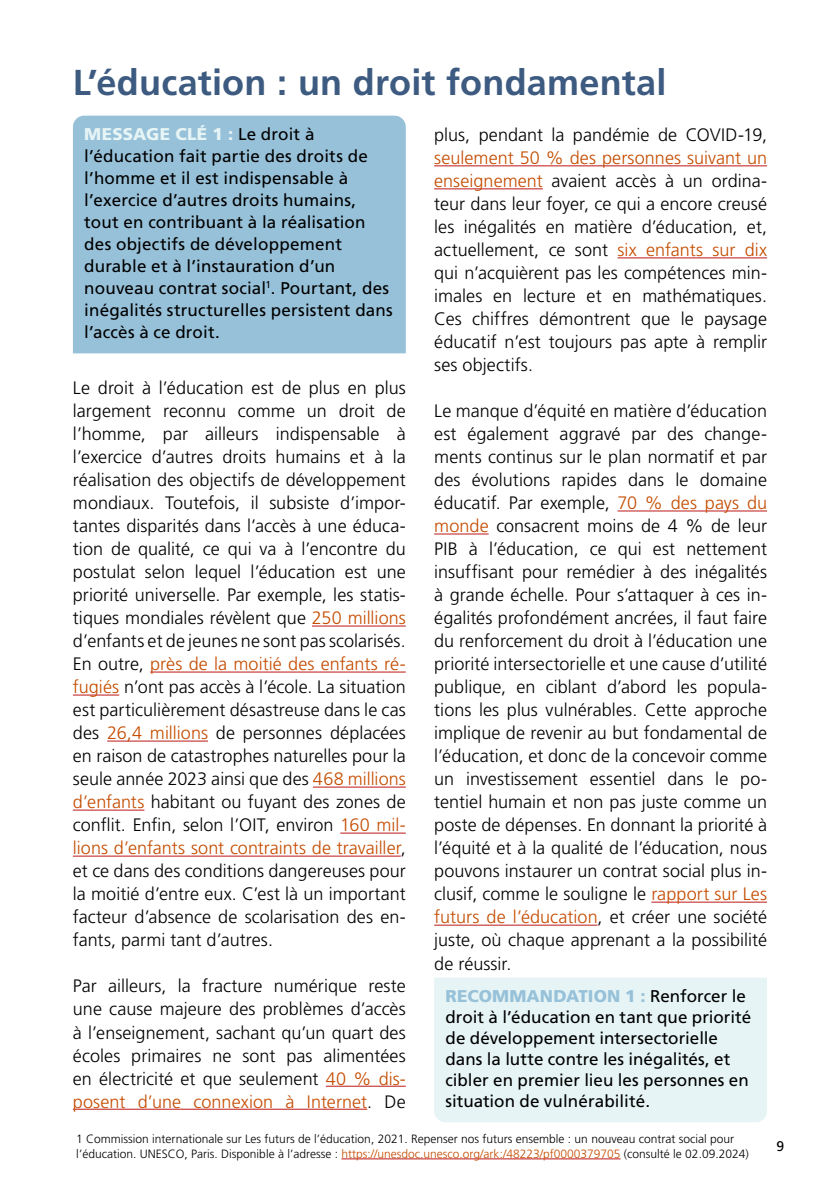
<style>
.page{position:relative;width:840px;height:1191px;background:#fff}
.page>*{position:absolute;margin:0;border:0;box-sizing:border-box;transform-origin:0 0}
.t1{font:700 36px "Frutiger LT Pro";letter-spacing:.005em;color:#3d5a80}
.t2{font:300 18px/23px "Frutiger LT Pro";letter-spacing:.005em;color:#000;text-align:justify}
.t3{font:17px/22px "Frutiger LT Pro";letter-spacing:.005em;color:#000}
.t4{font:14px "Frutiger LT Pro";color:#000}
.t5{font:300 12px/14.4px "Frutiger LT Pro";color:#000}
.s1{font-weight:900;color:#e6f4f5}
.s2{color:#c44c00}
.s3{font-weight:900;color:#97c1d9}
</style>
<div class="page">
<div style="left:73px;top:116px;width:332px;height:237px;background:#97c1d9"></div>
<hr style="left:312px;top:625px;width:93px;height:1px;background:#be1717">
<hr style="left:150px;top:671px;width:255px;height:1px;background:#be1717">
<hr style="left:73px;top:694px;width:46px;height:1px;background:#be1717">
<hr style="left:107px;top:740px;width:101px;height:1px;background:#be1717">
<hr style="left:313px;top:786px;width:92px;height:1px;background:#be1717">
<hr style="left:73px;top:809px;width:71px;height:1px;background:#be1717">
<hr style="left:340px;top:832px;width:65px;height:1px;background:#be1717">
<hr style="left:73px;top:855px;width:327px;height:1px;background:#be1717">
<hr style="left:325px;top:1085px;width:80px;height:1px;background:#be1717">
<hr style="left:73px;top:1108px;width:294px;height:1px;background:#be1717">
<hr style="left:434px;top:165px;width:332px;height:1px;background:#be1717">
<hr style="left:434px;top:188px;width:108px;height:1px;background:#be1717">
<hr style="left:617px;top:257px;width:149px;height:1px;background:#be1717">
<hr style="left:617px;top:510px;width:149px;height:1px;background:#be1717">
<hr style="left:434px;top:533px;width:54px;height:1px;background:#be1717">
<hr style="left:651px;top:901px;width:115px;height:1px;background:#be1717">
<hr style="left:434px;top:924px;width:163px;height:1px;background:#be1717">
<div style="left:434px;top:978px;width:332px;height:144px;background:#e6f4f5"></div>
<hr style="left:341px;top:1158px;width:279px;height:1px;background:#be1717">
<h1 class="t1" style="left:73px;top:61px;width:594px">L’éducation : un droit fondamental</h1>
<p class="t3" style="left:84px;top:123px;width:310px"><span class="s1">MESSAGE CLÉ 1 :</span> Le droit à l’éducation fait partie des droits de l’homme et il est indispensable à l’exercice d’autres droits humains, tout en contribuant à la réalisation des objectifs de développement durable et à l’instauration d’un nouveau contrat social<sup>1</sup>. Pourtant, des inégalités structurelles persistent dans l’accès à ce droit.</p>
<p class="t2" style="left:434px;top:123px;width:334px">plus, pendant la pandémie de COVID-19,</p>
<p class="t2" style="left:434px;top:146px;width:334px"><span class="s2">seulement 50 % des personnes suivant un enseignement</span> avaient accès à un ordina&shy;teur dans leur foyer, ce qui a encore creusé les inégalités en matière d’éducation, et, actuellement, ce sont <span class="s2">six enfants sur dix </span>qui n’acquièrent pas les compétences min&shy;imales en lecture et en mathématiques.<br>Ces chiffres démontrent que le paysage éducatif n’est toujours pas apte à remplir ses objectifs.</p>
<p class="t2" style="left:434px;top:399px;width:334px">Le manque d’équité en matière d’éducation est également aggravé par des change&shy;ments continus sur le plan normatif et par des évolutions rapides dans le domaine éducatif. Par exemple, <span class="s2">70 % des pays du monde</span> consacrent moins de 4 % de leur PIB à l’éducation, ce qui est nettement insuffisant pour remédier à des inégalités à grande échelle. Pour s’attaquer à ces in&shy;égalités profondément ancrées, il faut faire du renforcement du droit à l’éducation une priorité intersectorielle et une cause d’utilité publique, en ciblant d’abord les popula&shy;tions les plus vulnérables. Cette approche implique de revenir au but fondamental de l’éducation, et donc de la concevoir comme un investissement essentiel dans le po&shy;tentiel humain et non pas juste comme un poste de dépenses. En donnant la priorité à l’équité et à la qualité de l’éducation, nous pouvons instaurer un contrat social plus in&shy;clusif, comme le souligne le <span class="s2">rapport sur Les futurs de l’éducation</span>, et créer une société juste, où chaque apprenant a la possibilité de réussir.</p>
<p class="t3" style="left:445px;top:985px;width:307px;line-height:21px"><span class="s3">RECOMMANDATION 1 :</span> Renforcer le droit à l’éducation en tant que priorité de développement intersectorielle dans la lutte contre les inégalités, et cibler en premier lieu les personnes en situation de vulnérabilité.</p>
<p class="t5" style="left:76px;top:1132px;width:673px">1 Commission internationale sur Les futurs de l’éducation, 2021. Repenser nos futurs ensemble : un nouveau contrat social pour l’éducation. UNESCO, Paris. Disponible à l’adresse : <span class="s2">https://unesdoc.unesco.org/ark:/48223/pf0000379705</span> (consulté le 02.09.2024)</p>
<p class="t2" style="left:73px;top:376px;width:334px">Le droit à l’éducation est de plus en plus largement reconnu comme un droit de l’homme, par ailleurs indispensable à l’exercice d’autres droits humains et à la réalisation des objectifs de développement mondiaux. Toutefois, il subsiste d’impor&shy;tantes disparités dans l’accès à une éduca&shy;tion de qualité, ce qui va à l’encontre du postulat selon lequel l’éducation est une priorité universelle. Par exemple, les statis&shy;tiques mondiales révèlent que <span class="s2">250 millions </span>d’enfants et de jeunes ne sont pas scolarisés.<br>En outre, <span class="s2">près de la moitié des enfants ré&shy;fugiés</span> n’ont pas accès à l’école. La situation est particulièrement désastreuse dans le cas des <span class="s2">26,4 millions</span> de personnes déplacées en raison de catastrophes naturelles pour la seule année 2023 ainsi que des <span class="s2">468 millions d’enfants</span> habitant ou fuyant des zones de conflit. Enfin, selon l’OIT, environ <span class="s2">160 mil&shy;lions d’enfants sont contraints de travailler</span>, et ce dans des conditions dangereuses pour la moitié d’entre eux. C’est là un important facteur d’absence de scolarisation des en&shy;fants, parmi tant d’autres.</p>
<p class="t2" style="left:73px;top:975px;width:334px">Par ailleurs, la fracture numérique reste une cause majeure des problèmes d’accès à l’enseignement, sachant qu’un quart des écoles primaires ne sont pas alimentées en électricité et que seulement <span class="s2">40 % dis&shy;posent d’une connexion à Internet</span>. De</p>
<p class="t4" style="left:776px;top:1138px;width:9px">9</p>
</div>
